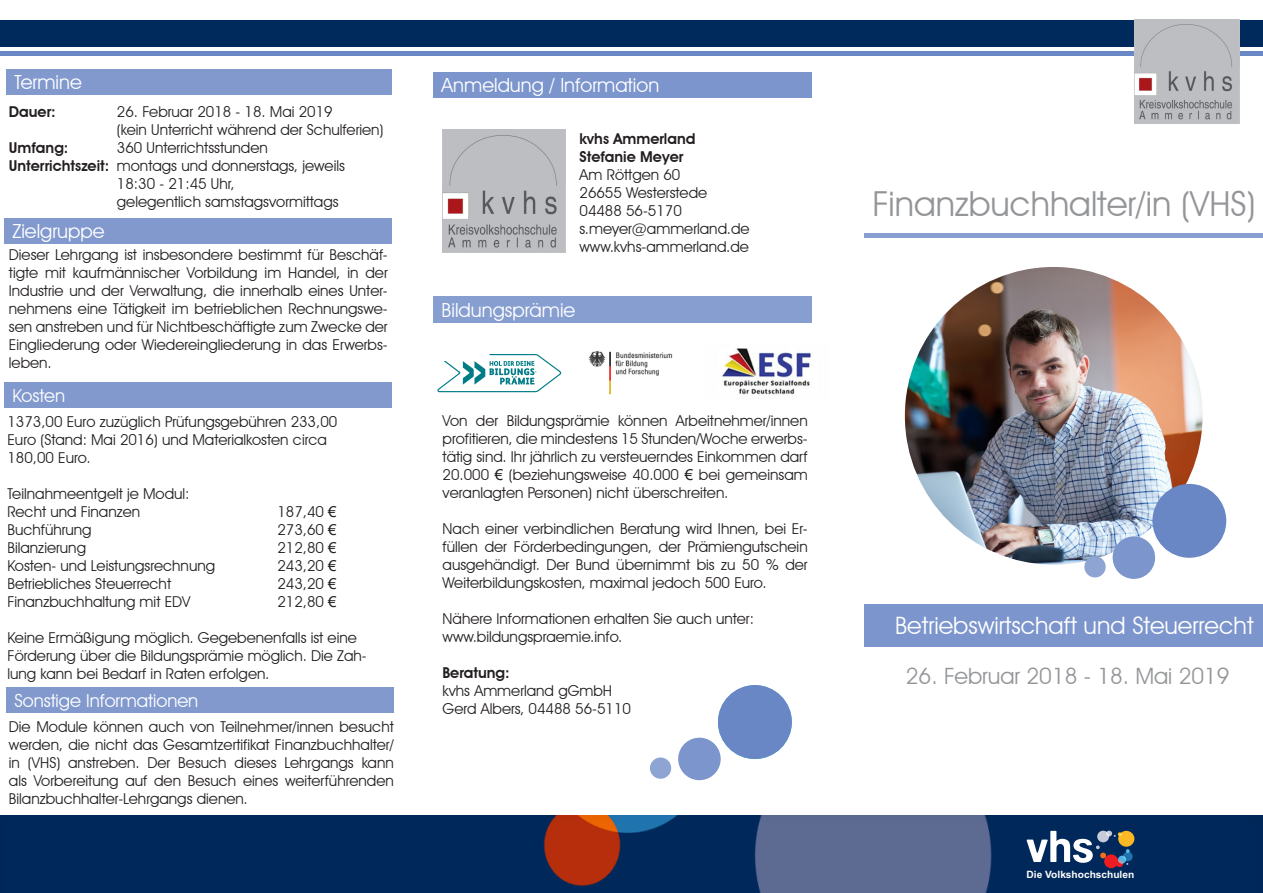
<style>
.page{position:relative;width:1263px;height:893px;background:#fff}
.page>*{position:absolute;margin:0;border:0;box-sizing:border-box;transform-origin:0 0}
.t1{font:34.5px "Avant Garde IT Cby BT";color:#939598}
.t2{font:24px "Avant Garde IT Cby BT";color:#fff}
.t3{font:22.5px "Avant Garde IT Cby BT";color:#939598}
.t4{font:19.5px "Avant Garde IT Cby BT";color:#fff}
.t5{font:18px "Avant Garde IT Cby BT";color:#fff}
.t6{font:15px/18px "Avant Garde IT Cby BT";color:#231f20;text-align:justify}
.t7{font:600 15px "Avant Garde IT Cby BT";color:#231f20}
.t8{font:700 10.05px "Arial";color:#fff}
.s1{font-weight:600}
.s2{font-family:"Arial"}
</style>
<div class="page">
<div style="left:864px;top:233px;width:399px;height:5px;background:#879ed1"></div>
<img style="left:905px;top:267px;width:297px;height:298px;border-radius:149px">
<div style="left:0;top:20px;width:1263px;height:27px;background:#002a5c"></div>
<div style="left:0;top:51px;width:1263px;height:5px;background:#6887c4"></div>
<div style="left:1084px;top:556px;width:22px;height:21px;background:#8ea4d3;border-radius:50%"></div>
<img style="left:1135px;top:19px;width:104px;height:105px">
<svg style="left:1112px;top:536px;width:44px;height:43px"></svg>
<div style="left:864px;top:604px;width:399px;height:42px;background:#7c95cc"></div>
<img style="left:0;top:815px;width:1263px;height:78px">
<svg style="left:1026px;top:831px;width:108px;height:37px"></svg>
<div style="left:1152px;top:484px;width:74px;height:74px;background:#6887c4;border-radius:50%"></div>
<div style="left:4px;top:383px;width:388px;height:25px;background:#8299ce"></div>
<div style="left:6px;top:687px;width:388px;height:26px;background:#8299ce"></div>
<div style="left:433px;top:72px;width:379px;height:26px;background:#7c95cc"></div>
<img style="left:442px;top:129px;width:124px;height:124px">
<div style="left:433px;top:297px;width:379px;height:26px;background:#879ed1"></div>
<img style="left:722px;top:348px;width:89px;height:47px">
<img style="left:588px;top:351px;width:85px;height:44px">
<div style="left:650px;top:757px;width:21px;height:22px;background:#8ea4d3;border-radius:50%"></div>
<svg style="left:678px;top:737px;width:43px;height:44px"></svg>
<div style="left:718px;top:685px;width:74px;height:74px;background:#6887c4;border-radius:50%"></div>
<div style="left:4px;top:218px;width:388px;height:25px;background:#8299ce"></div>
<svg style="left:437px;top:354px;width:124px;height:38px"></svg>
<div style="left:6px;top:69px;width:386px;height:26px;background:#8299ce"></div>
<p class="t4" style="left:14px;top:71px;width:69px">Termine</p>
<p class="t7" style="left:9px;top:103px;width:48px">Dauer:</p>
<p class="t6" style="left:117px;top:103px;width:217px">26. Februar 2018 - 18. Mai 2019</p>
<p class="t6" style="left:117px;top:121px;width:268px">(kein Unterricht während der Schulferien)</p>
<p class="t7" style="left:9px;top:139px;width:61px">Umfang:</p>
<p class="t6" style="left:117px;top:139px;width:152px">360 Unterrichtsstunden</p>
<p class="t6" style="left:9px;top:157px;width:338px"><span class="s1">Unterrichtszeit:</span> montags und donnerstags, jeweils</p>
<p class="t6" style="left:117px;top:175px;width:223px">18:30 - 21:45 Uhr,<br>gelegentlich samstagsvormittags</p>
<p class="t4" style="left:12px;top:219px;width:94px">Zielgruppe</p>
<p class="t6" style="left:9px;top:246px;width:380px">Dieser Lehrgang ist insbesondere bestimmt für Beschäf&shy;tigte mit kaufmännischer Vorbildung im Handel, in der Industrie und der Verwaltung, die innerhalb eines Unter&shy;nehmens eine Tätigkeit im betrieblichen Rechnungswe&shy;sen anstreben und für Nichtbeschäftigte zum Zwecke der Eingliederung oder Wiedereingliederung in das Erwerbs&shy;leben.</p>
<p class="t5" style="left:12px;top:385px;width:54px">Kosten</p>
<p class="t6" style="left:7px;top:413px;width:331px;text-align:left">1373,00 Euro zuzüglich Prüfungsgebühren 233,00<br>Euro (Stand: Mai 2016) und Materialkosten circa<br>180,00 Euro.</p>
<p class="t6" style="left:7px;top:485px;width:184px">Teilnahmeentgelt je Modul:</p>
<p class="t6" style="left:7px;top:503px;width:134px">Recht und Finanzen</p>
<p class="t6" style="left:277px;top:503px;width:61px">187,40 <span class="s2">€</span></p>
<p class="t6" style="left:7px;top:521px;width:86px">Buchführung</p>
<p class="t6" style="left:277px;top:521px;width:61px">273,60 <span class="s2">€</span></p>
<p class="t6" style="left:7px;top:539px;width:80px">Bilanzierung</p>
<p class="t6" style="left:277px;top:539px;width:61px">212,80 <span class="s2">€</span></p>
<p class="t6" style="left:7px;top:557px;width:209px">Kosten- und Leistungsrechnung</p>
<p class="t6" style="left:277px;top:557px;width:61px">243,20 <span class="s2">€</span></p>
<p class="t6" style="left:7px;top:575px;width:165px">Betriebliches Steuerrecht</p>
<p class="t6" style="left:277px;top:575px;width:61px">243,20 <span class="s2">€</span></p>
<p class="t6" style="left:7px;top:593px;width:185px">Finanzbuchhaltung mit EDV</p>
<p class="t6" style="left:277px;top:593px;width:61px">212,80 <span class="s2">€</span></p>
<p class="t6" style="left:7px;top:629px;width:361px;text-align:left">Keine Ermäßigung möglich. Gegebenenfalls ist eine<br>Förderung über die Bildungsprämie möglich. Die Zah&shy;lung kann bei Bedarf in Raten erfolgen.</p>
<p class="t5" style="left:14px;top:689px;width:185px">Sonstige Informationen</p>
<p class="t6" style="left:9px;top:718px;width:386px">Die Module können auch von Teilnehmer/innen besucht werden, die nicht das Gesamtzertifikat Finanzbuchhalter/ in (VHS) anstreben. Der Besuch dieses Lehrgangs kann als Vorbereitung auf den Besuch eines weiterführenden Bilanzbuchhalter-Lehrgangs dienen.</p>
<p class="t4" style="left:442px;top:74px;width:219px">Anmeldung / Information</p>
<p class="t7" style="left:579px;top:130px;width:117px">kvhs Ammerland</p>
<p class="t7" style="left:579px;top:148px;width:105px">Stefanie Meyer</p>
<p class="t6" style="left:579px;top:166px;width:102px">Am Röttgen 60</p>
<p class="t6" style="left:579px;top:184px;width:129px">26655 Westerstede</p>
<p class="t6" style="left:579px;top:202px;width:104px">04488 56-5170</p>
<p class="t6" style="left:579px;top:220px;width:172px">s.meyer@ammerland.de</p>
<p class="t6" style="left:579px;top:238px;width:171px">www.kvhs-ammerland.de</p>
<p class="t4" style="left:442px;top:299px;width:135px">Bildungsprämie</p>
<p class="t6" style="left:443px;top:411px;width:367px">Von der Bildungsprämie können Arbeitnehmer/innen profitieren, die mindestens 15 Stunden/Woche erwerbs&shy;tätig sind. Ihr jährlich zu versteuerndes Einkommen darf 20.000 <span class="s2">€</span> (beziehungsweise 40.000 <span class="s2">€</span> bei gemeinsam veranlagten Personen) nicht überschreiten.</p>
<p class="t6" style="left:443px;top:519px;width:367px">Nach einer verbindlichen Beratung wird Ihnen, bei Er&shy;füllen der Förderbedingungen, der Prämiengutschein ausgehändigt. Der Bund übernimmt bis zu 50 % der Weiterbildungskosten, maximal jedoch 500 Euro.</p>
<p class="t6" style="left:443px;top:609px;width:313px">Nähere Informationen erhalten Sie auch unter: www.bildungspraemie.info.</p>
<p class="t7" style="left:443px;top:664px;width:69px">Beratung:</p>
<p class="t6" style="left:443px;top:681px;width:171px">kvhs Ammerland gGmbH</p>
<p class="t6" style="left:443px;top:699px;width:190px">Gerd Albers, 04488 56-5110</p>
<h1 class="t1" style="left:872px;top:183px;width:385px">Finanzbuchhalter/in (VHS)</h1>
<h2 class="t2" style="left:895px;top:611px;width:360px">Betriebswirtschaft und Steuerrecht</h2>
<h3 class="t3" style="left:906px;top:662px;width:325px">26. Februar 2018 - 18. Mai 2019</h3>
<p class="t8" style="left:1026px;top:867px;width:109px">Die Volkshochschulen</p>
</div>
